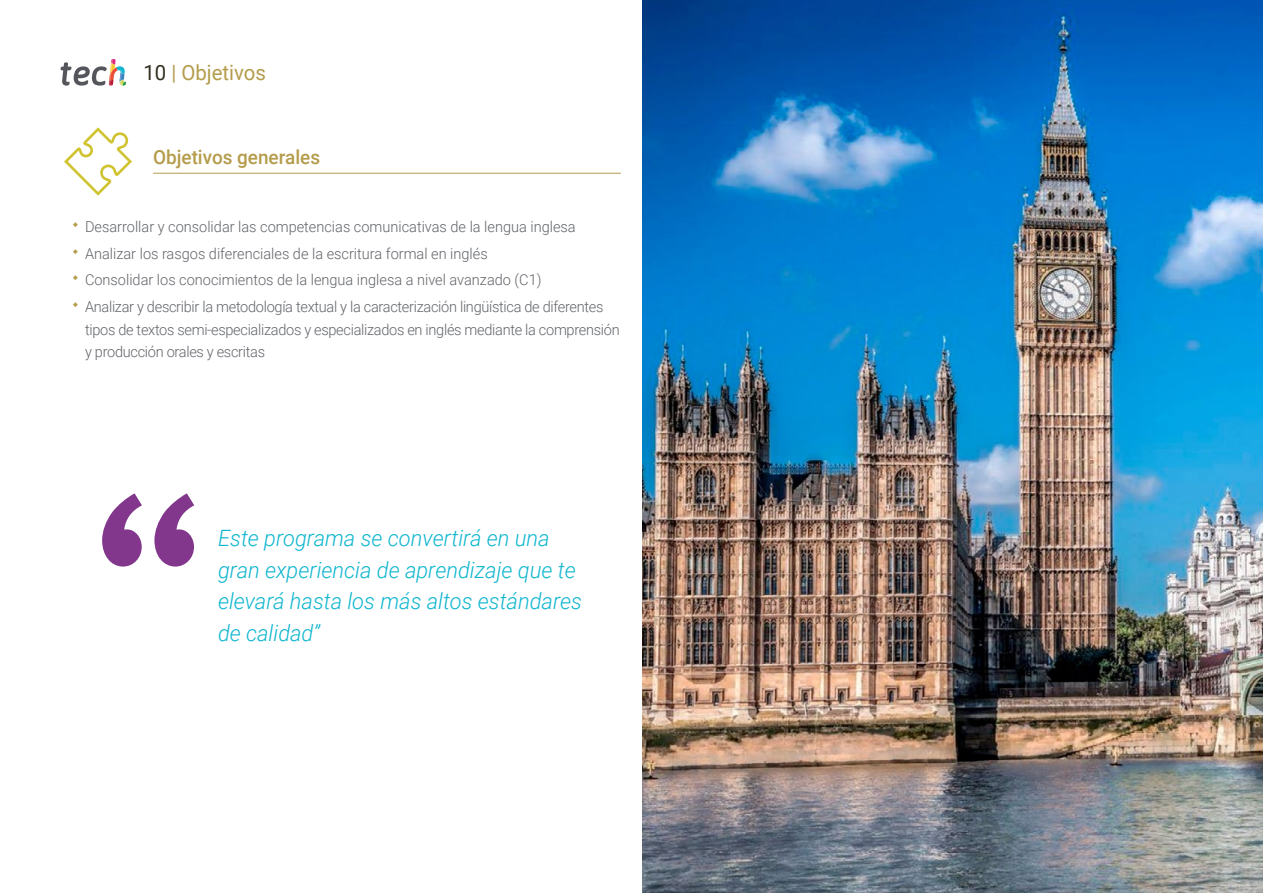
<style>
.page{position:relative;width:1263px;height:893px;background:#fff}
.page>*{position:absolute;margin:0;border:0;box-sizing:border-box;transform-origin:0 0}
.t1{font:italic 300 22.5px/31.5px "Roboto";color:#0fb6cf}
.t2{font:21px "Roboto";color:#b49c4b}
.t3{font:500 19.5px "Roboto";color:#b49c4b}
.t4{font:300 15px/26.7px "Roboto";color:#61646a}
.t5{font:300 15px/22.5px "Roboto";letter-spacing:-.02em;color:#61646a}
.s1{color:#312e20}
</style>
<div class="page">
<hr style="left:153px;top:173px;width:468px;height:1px;background:#b49c4b">
<svg style="left:64px;top:127px;width:68px;height:69px"></svg>
<svg style="left:102px;top:493px;width:92px;height:74px"></svg>
<img style="left:642px;top:0;width:621px;height:893px">
<svg style="left:61px;top:59px;width:65px;height:27px"></svg>
<h2 class="t2" style="left:144px;top:57px;width:124px"><span class="s1">10</span> | Objetivos</h2>
<h3 class="t3" style="left:153px;top:144px;width:169px">Objetivos generales</h3>
<p class="t4" style="left:85px;top:213px;width:520px">Desarrollar y consolidar las competencias comunicativas de la lengua inglesa Analizar los rasgos diferenciales de la escritura formal en inglés<br>Consolidar los conocimientos de la lengua inglesa a nivel avanzado (C1)<br>Analizar y describir la metodología textual y la caracterización lingüística de diferentes</p>
<p class="t5" style="left:85px;top:318px;width:536px">tipos de textos semi-especializados y especializados en inglés mediante la comprensión y producción orales y escritas</p>
<h1 class="t1" style="left:218px;top:522px;width:365px">Este programa se convertirá en una gran experiencia de aprendizaje que te elevará hasta los más altos estándares de calidad”</h1>
</div>
